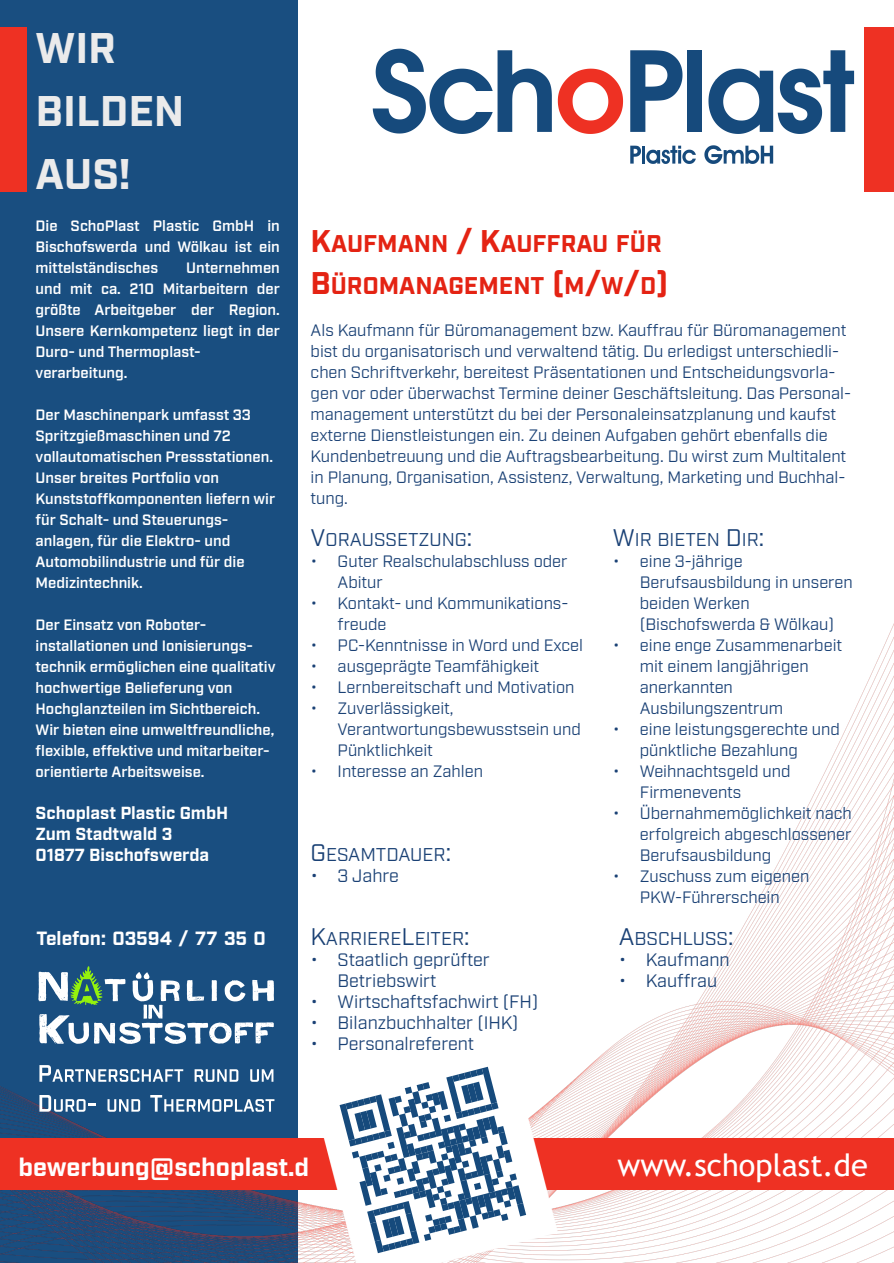
<style>
.page{position:relative;width:894px;height:1263px;background:#fff}
.page>*{position:absolute;margin:0;border:0;box-sizing:border-box;transform-origin:0 0}
.t1{font:700 42.9px/63px "Industry";color:#ebebeb}
.t2{font:30.75px "Trebuchet MS";color:#fff}
.t3{font:700 25.2px "Industry";color:#fff}
.t4{font:700 24.15px/42px "Industry";color:#e42313}
.t5{font:700 19.2px "Industry";color:#fff}
.t6{font:18.45px "Industry";color:#1a4175}
.t7{font:18px/21px "Industry";color:#1a4175}
.t8{font:700 17.55px/21px "Industry";color:#fff}
.t9{font:16.5px/21px "Industry";color:#1a4175}
.t10{font:600 15px/21px "Industry";color:#fff}
.s1{font-size:31.35px}
.s2{font-size:24px}
</style>
<div class="page">
<div style="left:0;top:0;width:297px;height:623px;background:#194e80"></div>
<img style="left:0;top:623px;width:893px;height:640px">
<div style="left:0;top:1138px;width:893px;height:51px;background:#ee3123"></div>
<img style="left:310px;top:1036px;width:248px;height:227px">
<svg style="left:339px;top:1067px;width:187px;height:186px"></svg>
<div style="left:0;top:27px;width:27px;height:165px;background:#ee3123"></div>
<div style="left:864px;top:27px;width:29px;height:165px;background:#ee3123"></div>
<svg style="left:630px;top:146px;width:10px;height:18px"></svg>
<hr style="left:641px;top:146px;width:3px;height:18px;background:#164a7c">
<svg style="left:646px;top:146px;width:49px;height:18px"></svg>
<svg style="left:704px;top:145px;width:68px;height:19px"></svg>
<svg style="left:372px;top:49px;width:179px;height:85px"></svg>
<svg style="left:630px;top:50px;width:52px;height:82px"></svg>
<div style="left:687px;top:50px;width:14px;height:82px;background:#164a7c"></div>
<svg style="left:708px;top:50px;width:145px;height:84px"></svg>
<svg style="left:557px;top:69px;width:65px;height:65px"></svg>
<svg style="left:39px;top:1065px;width:144px;height:17px"></svg>
<svg style="left:194px;top:1069px;width:44px;height:13px"></svg>
<svg style="left:250px;top:1069px;width:23px;height:13px"></svg>
<svg style="left:39px;top:1095px;width:57px;height:17px"></svg>
<svg style="left:107px;top:1099px;width:33px;height:13px"></svg>
<svg style="left:150px;top:1095px;width:124px;height:17px"></svg>
<svg style="left:38px;top:966px;width:236px;height:78px"></svg>
<h1 class="t1" style="left:36px;top:19px;width:150px">WIR<br>BILDEN<br>AUS!</h1>
<p class="t10" style="left:36px;top:216px;width:246px;text-align:justify">Die SchoPlast Plastic GmbH in Bischofswerda und Wölkau ist ein mittelständisches</p>
<p class="t10" style="left:36px;top:258px;width:246px;text-indent:151px">Unternehmen und mit ca. 210 Mitarbeitern der größte Arbeitgeber der Region.<br>Unsere Kernkompetenz liegt in der<br>Duro- und Thermoplast&shy;verarbeitung.</p>
<p class="t10" style="left:36px;top:405px;width:241px">Der Maschinenpark umfasst 33<br>Spritzgießmaschinen und 72 vollautomatischen Pressstationen.<br>Unser breites Portfolio von<br>Kunststoffkomponenten liefern wir für Schalt- und Steuerungs&shy;anlagen, für die Elektro- und<br>Automobilindustrie und für die<br>Medizintechnik.</p>
<p class="t10" style="left:36px;top:615px;width:241px">Der Einsatz von Roboter&shy;installationen und Ionisierungs&shy;technik ermöglichen eine qualitativ hochwertige Belieferung von Hochglanzteilen im Sichtbereich.<br>Wir bieten eine umweltfreundliche, flexible, effektive und mitarbeiter&shy;orientierte Arbeitsweise.</p>
<p class="t8" style="left:36px;top:803px;width:194px">Schoplast Plastic GmbH<br>Zum Stadtwald 3<br>01877 Bischofswerda</p>
<p class="t5" style="left:36px;top:931px;width:231px">Telefon: 03594 / 77 35 0</p>
<h3 class="t4" style="left:310px;top:224px;width:359px"><span class="s1">K</span>AUFMANN <span class="s1">/ K</span>AUFFRAU FÜR<br><span class="s1">B</span>ÜROMANAGEMENT <span class="s1">(</span>M<span class="s1">/</span>W<span class="s1">/</span>D<span class="s1">)</span></h3>
<p class="t9" style="left:310px;top:321px;width:542px">Als Kaufmann für Büromanagement bzw. Kauffrau für Büromanagement bist du organisatorisch und verwaltend tätig. Du erledigst unterschiedli&shy;chen Schriftverkehr, bereitest Präsentationen und Entscheidungsvorla&shy;gen vor oder überwachst Termine deiner Geschäftsleitung. Das Personal&shy;management unterstützt du bei der Personaleinsatzplanung und kaufst externe Dienstleistungen ein. Zu deinen Aufgaben gehört ebenfalls die Kundenbetreuung und die Auftragsbearbeitung. Du wirst zum Multitalent in Planung, Organisation, Assistenz, Verwaltung, Marketing und Buchhal&shy;tung.</p>
<p class="t6" style="left:310px;top:533px;width:163px"><span class="s2">V</span>ORAUSSETZUNG<span class="s2">:</span></p>
<p class="t9" style="left:337px;top:552px;width:231px;text-indent:-27px">• Guter Realschulabschluss oder<br>Abitur</p>
<p class="t9" style="left:337px;top:594px;width:232px;text-indent:-27px">• Kontakt- und Kommunikations&shy;freude</p>
<p class="t9" style="left:310px;top:636px;width:274px">• PC-Kenntnisse in Word und Excel</p>
<p class="t9" style="left:310px;top:657px;width:230px">• ausgeprägte Teamfähigkeit</p>
<p class="t9" style="left:310px;top:678px;width:265px">• Lernbereitschaft und Motivation</p>
<p class="t9" style="left:337px;top:699px;width:245px;text-indent:-27px">• Zuverlässigkeit,<br>Verantwortungsbewusstsein und<br>Pünktlichkeit</p>
<p class="t9" style="left:310px;top:762px;width:174px">• Interesse an Zahlen</p>
<p class="t6" style="left:612px;top:533px;width:153px"><span class="s2">W</span>IR BIETEN <span class="s2">D</span>IR<span class="s2">:</span></p>
<p class="t9" style="left:639px;top:552px;width:214px;text-indent:-27px">• eine 3-jährige<br>Berufsausbildung in unseren beiden Werken (Bischofswerda &amp; Wölkau)</p>
<p class="t9" style="left:639px;top:636px;width:204px;text-indent:-27px">• eine enge Zusammenarbeit mit einem langjährigen anerkannten<br>Ausbilungszentrum</p>
<p class="t9" style="left:639px;top:720px;width:201px;text-indent:-27px">• eine leistungsgerechte und pünktliche Bezahlung</p>
<p class="t9" style="left:639px;top:762px;width:152px;text-indent:-27px">• Weihnachtsgeld und<br>Firmenevents</p>
<p class="t9" style="left:639px;top:804px;width:213px;text-align:justify;text-indent:-27px">• Übernahmemöglichkeit nach erfolgreich abgeschlossener Berufsausbildung</p>
<p class="t9" style="left:612px;top:867px;width:198px;text-align:center">• Zuschuss zum eigenen<br>PKW-Führerschein</p>
<p class="t6" style="left:310px;top:848px;width:142px"><span class="s2">G</span>ESAMTDAUER<span class="s2">:</span></p>
<p class="t7" style="left:310px;top:866px;width:90px">• 3 Jahre</p>
<p class="t6" style="left:310px;top:932px;width:160px"><span class="s2">K</span>ARRIERE<span class="s2">L</span>EITER<span class="s2">:</span></p>
<p class="t7" style="left:337px;top:950px;width:154px;text-indent:-27px">• Staatlich geprüfter<br>Betriebswirt</p>
<p class="t7" style="left:310px;top:992px;width:229px">• Wirtschaftsfachwirt (FH)</p>
<p class="t7" style="left:310px;top:1013px;width:209px">• Bilanzbuchhalter (IHK)</p>
<p class="t7" style="left:310px;top:1034px;width:165px">• Personalreferent</p>
<p class="t6" style="left:618px;top:932px;width:116px"><span class="s2">A</span>BSCHLUSS<span class="s2">:</span></p>
<p class="t7" style="left:618px;top:950px;width:112px">• Kaufmann</p>
<p class="t7" style="left:618px;top:971px;width:100px">• Kauffrau</p>
<h3 class="t3" style="left:18px;top:1158px;width:292px">bewerbung@schoplast.d</h3>
<h2 class="t2" style="left:617px;top:1153px;width:252px">www.schoplast.de</h2>
</div>
